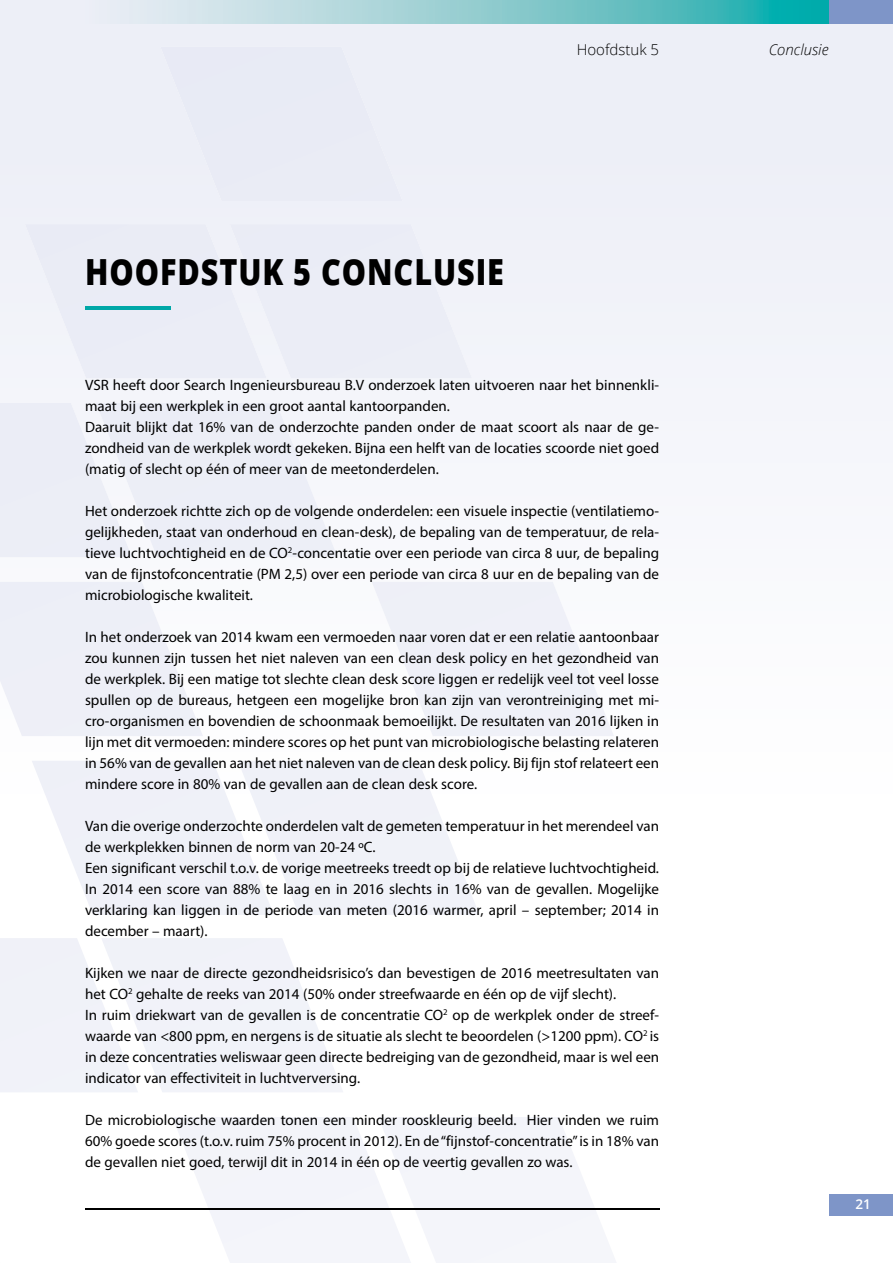
<style>
.page{position:relative;width:893px;height:1263px;background:#fff}
.page>*{position:absolute;margin:0;border:0;box-sizing:border-box;transform-origin:0 0}
.t1{font:800 36px "Open Sans";letter-spacing:.03em;color:#000;scale:.85 1}
.t2{font:15px/21px "Myriad Pro";color:#000}
.t3{font:300 15px "Open Sans";color:#000}
.t4{font:italic 300 15px "Open Sans";color:#000}
.t5{font:600 13.5px "Open Sans";color:#fff}
</style>
<div class="page">
<div style="left:0;top:0;width:893px;height:421px;background:#eef0f8"></div>
<svg style="left:173px;top:1117px;width:423px;height:146px"></svg>
<svg style="left:0;top:938px;width:343px;height:154px"></svg>
<svg style="left:32px;top:761px;width:447px;height:154px"></svg>
<svg style="left:372px;top:582px;width:242px;height:154px"></svg>
<svg style="left:0;top:582px;width:203px;height:154px"></svg>
<svg style="left:0;top:403px;width:338px;height:154px"></svg>
<div style="left:25px;top:224px;width:447px;height:154px;background:#ebedf6"></div>
<div style="left:160px;top:47px;width:243px;height:154px;background:#e9ebf5"></div>
<img style="left:85px;top:0;width:744px;height:23px">
<div style="left:829px;top:0;width:64px;height:23px;background:#7e95c8"></div>
<hr style="left:85px;top:1208px;width:574px;height:2px;background:#000">
<div style="left:829px;top:1194px;width:64px;height:21px;background:#7e95c8"></div>
<hr style="left:85px;top:306px;width:85px;height:3px;background:#00a7a7">
<p class="t3" style="left:577px;top:39px;width:84px">Hoofdstuk 5</p>
<p class="t4" style="left:769px;top:39px;width:61px">Conclusie</p>
<h1 class="t1" style="left:85px;top:245px;width:494px">HOOFDSTUK 5 CONCLUSIE</h1>
<p class="t2" style="left:85px;top:374px;width:576px">VSR heeft door Search Ingenieursbureau B.V onderzoek laten uitvoeren naar het binnenkli&shy;maat bij een werkplek in een groot aantal kantoorpanden.<br>Daaruit blijkt dat 16% van de onderzochte panden onder de maat scoort als naar de ge&shy;zondheid van de werkplek wordt gekeken. Bijna een helft van de locaties scoorde niet goed (matig of slecht op één of meer van de meetonderdelen.</p>
<p class="t2" style="left:85px;top:500px;width:576px;text-align:justify">Het onderzoek richtte zich op de volgende onderdelen: een visuele inspectie (ventilatiemo&shy;gelijkheden, staat van onderhoud en clean-desk), de bepaling van de temperatuur, de rela&shy;tieve luchtvochtigheid en de CO<sup>2</sup>-concentatie over een periode van circa 8 uur, de bepaling van de fijnstofconcentratie (PM 2,5) over een periode van circa 8 uur en de bepaling van de microbiologische kwaliteit.</p>
<p class="t2" style="left:85px;top:626px;width:576px;text-align:justify">In het onderzoek van 2014 kwam een vermoeden naar voren dat er een relatie aantoonbaar zou kunnen zijn tussen het niet naleven van een clean desk policy en het gezondheid van de werkplek. Bij een matige tot slechte clean desk score liggen er redelijk veel tot veel losse spullen op de bureaus, hetgeen een mogelijke bron kan zijn van verontreiniging met mi&shy;cro-organismen en bovendien de schoonmaak bemoeilijkt. De resultaten van 2016 lijken in lijn met dit vermoeden: mindere scores op het punt van microbiologische belasting relateren in 56% van de gevallen aan het niet naleven van de clean desk policy. Bij fijn stof relateert een mindere score in 80% van de gevallen aan de clean desk score.</p>
<p class="t2" style="left:85px;top:815px;width:576px">Van die overige onderzochte onderdelen valt de gemeten temperatuur in het merendeel van de werkplekken binnen de norm van 20-24 ºC.<br>Een significant verschil t.o.v. de vorige meetreeks treedt op bij de relatieve luchtvochtigheid.<br>In 2014 een score van 88% te laag en in 2016 slechts in 16% van de gevallen. Mogelijke verklaring kan liggen in de periode van meten (2016 warmer, april – september; 2014 in december – maart).</p>
<p class="t2" style="left:85px;top:962px;width:576px">Kijken we naar de directe gezondheidsrisico’s dan bevestigen de 2016 meetresultaten van het CO<sup>2</sup> gehalte de reeks van 2014 (50% onder streefwaarde en één op de vijf slecht).<br>In ruim driekwart van de gevallen is de concentratie CO<sup>2</sup> op de werkplek onder de streef&shy;waarde van &lt;800 ppm, en nergens is de situatie als slecht te beoordelen (&gt;1200 ppm). CO<sup>2</sup> is in deze concentraties weliswaar geen directe bedreiging van de gezondheid, maar is wel een indicator van effectiviteit in luchtverversing.</p>
<p class="t2" style="left:85px;top:1109px;width:576px;text-align:justify">De microbiologische waarden tonen een minder rooskleurig beeld. Hier vinden we ruim 60% goede scores (t.o.v. ruim 75% procent in 2012). En de “fijnstof-concentratie” is in 18% van de gevallen niet goed, terwijl dit in 2014 in één op de veertig gevallen zo was.</p>
<p class="t5" style="left:855px;top:1195px;width:17px">21</p>
</div>
